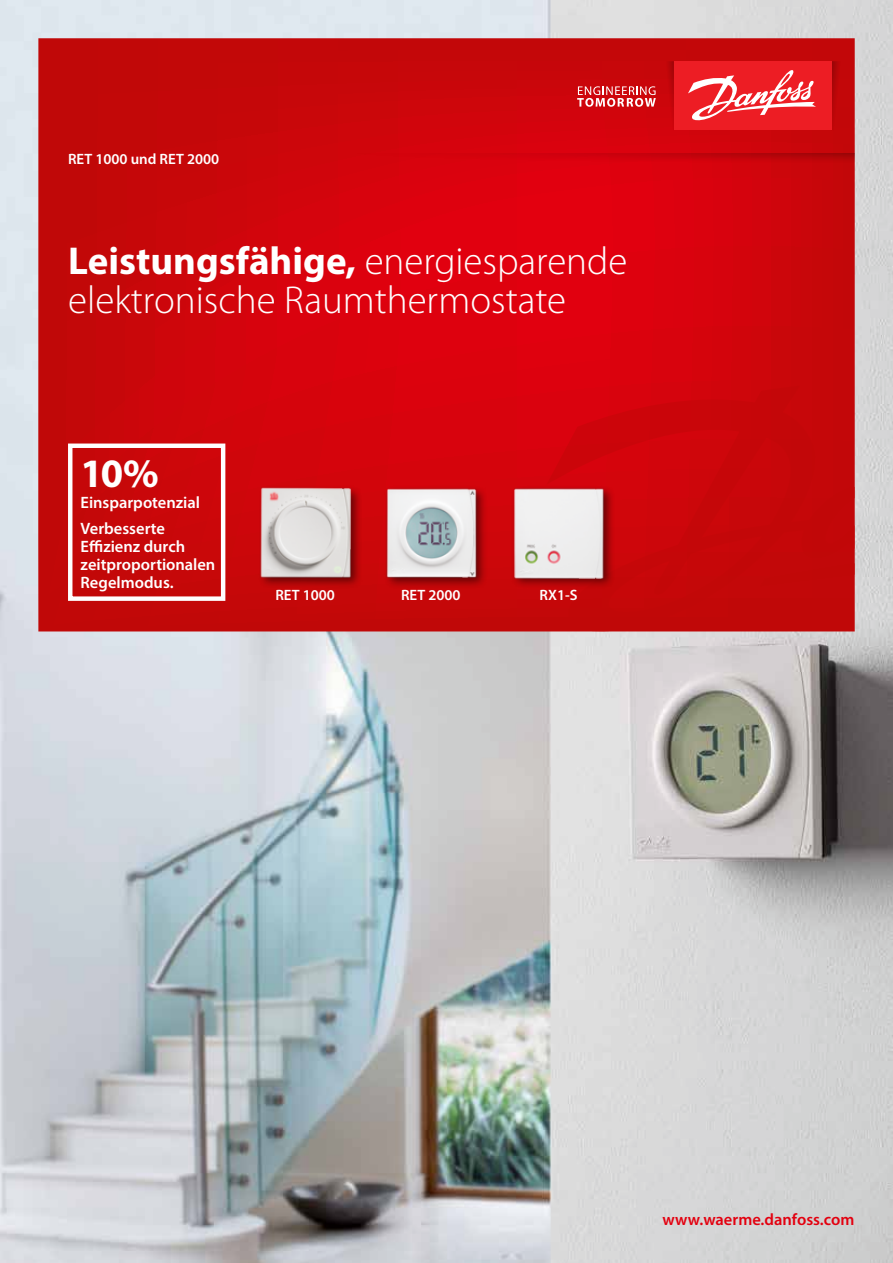
<style>
.page{position:relative;width:893px;height:1263px;background:#fff}
.page>*{position:absolute;margin:0;border:0;box-sizing:border-box;transform-origin:0 0}
.t1{font:700 40.5px "Myriad Pro";color:#fff}
.t2{font:300 39px/39px "Myriad Pro";color:#fff}
.t3{font:600 16.5px/18px "Myriad Pro";color:#fff}
.t4{font:600 16.5px "Myriad Pro";color:#e3000f}
.t5{font:600 15px "Myriad Pro";color:#fff}
.s1{font-weight:700}
</style>
<div class="page">
<img style="left:0;top:0;width:893px;height:1263px">
<svg style="left:38px;top:38px;width:817px;height:593px;background:#ce050b"></svg>
<svg style="left:546px;top:370px;width:308px;height:261px;background:#c80609"></svg>
<svg style="left:832px;top:61px;width:12px;height:69px"></svg>
<svg style="left:358px;top:153px;width:497px;height:13px;background:#ce020c"></svg>
<div style="left:674px;top:61px;width:158px;height:69px;background:#ed1d24"></div>
<svg style="left:577px;top:61px;width:97px;height:69px;background:#cf1a1f"></svg>
<svg style="left:688px;top:70px;width:128px;height:51px"></svg>
<div style="left:383px;top:485px;width:105px;height:104px;background:#c30609"></div>
<img style="left:378px;top:482px;width:105px;height:103px">
<div style="left:511px;top:485px;width:104px;height:104px;background:#000;opacity:.5"></div>
<img style="left:508px;top:483px;width:101px;height:99px">
<div style="left:258px;top:485px;width:105px;height:104px;background:#000;opacity:.5"></div>
<img style="left:257px;top:485px;width:97px;height:97px">
<div style="left:68px;top:443px;width:157px;height:158px;border:4px solid #fff"></div>
<p class="t5" style="left:68px;top:150px;width:153px">RET 1000 und RET 2000</p>
<h2 class="t2" style="left:68px;top:242px;width:560px"><span class="s1">Leistungsfähige,</span> energiesparende elektronische Raumthermostate</h2>
<h1 class="t1" style="left:81px;top:446px;width:80px">10%</h1>
<p class="t3" style="left:81px;top:488px;width:121px;line-height:26.5px">Einsparpotenzial<br>Verbesserte</p>
<p class="t3" style="left:81px;top:537px;width:136px">Effizienz durch zeitproportionalen<br>Regelmodus.</p>
<p class="t5" style="left:275px;top:585px;width:61px">RET 1000</p>
<p class="t5" style="left:401px;top:585px;width:61px">RET 2000</p>
<p class="t5" style="left:539px;top:585px;width:40px">RX1-S</p>
<p class="t4" style="left:663px;top:1209px;width:193px">www.waerme.danfoss.com</p>
</div>
